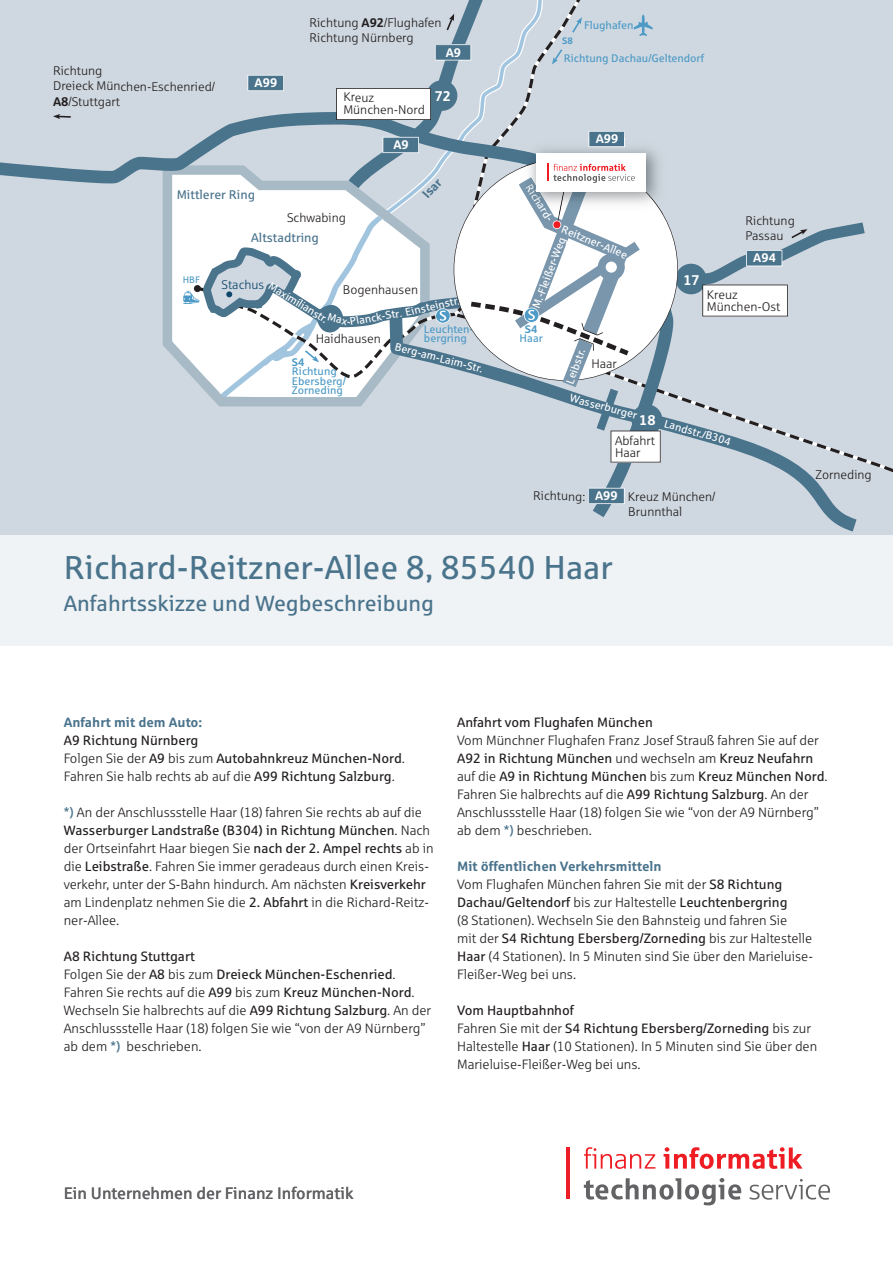
<style>
.page{position:relative;width:893px;height:1263px;background:#fff}
.page>*{position:absolute;margin:0;border:0;box-sizing:border-box;transform-origin:0 0}
.t1{font:33px "Sparkasse Rg";color:#4a738c}
.t2{font:22.05px "Sparkasse Rg";color:#4a738c}
.t3{font:16.5px "Sparkasse Rg";color:#636366}
.t4{font:700 14.1px "Sparkasse Rg";color:#fff}
.t5{font:13.5px/18px "Sparkasse Lt";color:#231f20}
.t6{font:13.5px/18px "Sparkasse Rg";color:#231f20}
.t7{font:700 13.5px "Sparkasse Rg";color:#4a738c}
.t8{font:12.6px/15px "Sparkasse Lt";color:#231f20}
.t9{font:12.6px "Sparkasse Rg";color:#4a738c}
.t10{font:12.6px "Sparkasse Lt";color:#0f466b}
.t11{font:700 12.6px "Sparkasse Rg";color:#4a738c}
.t12{font:12.45px/12.6px "Sparkasse Lt";color:#231f20}
.t13{font:700 12.45px "Sparkasse Rg";color:#fff}
.t14{font:11.1px "Sparkasse Rg";color:#fff}
.t15{font:11.1px "Sparkasse Rg";color:#fafafa}
.t16{font:10.95px "Sparkasse Rg";color:#fff}
.t17{font:10.95px/9.4px "Sparkasse Rg";color:#4d9ac6}
.t18{font:700 10.95px "Sparkasse Rg";color:#4d9ac6}
.t19{font:9.45px "Sparkasse Rg";color:#4d9ac6}
.t20{font:700 9.45px "Sparkasse Rg";color:#4d9ac6}
.s1{font-family:"Sparkasse Rg";font-weight:700}
.s2{color:#fcfcfc}
.s3{color:#fff}
.s4{font-size:9.45px}
.s5{font-family:"Sparkasse Rg";font-weight:700;color:#fff}
.s6{font-family:"Sparkasse Lt"}
.s7{font-family:"Sparkasse Rg"}
.s8{font-family:"Sparkasse Rg";color:#4a738c}
</style>
<div class="page">
<svg style="left:584px;top:1178px;width:246px;height:27px"></svg>
<svg style="left:584px;top:1147px;width:218px;height:22px"></svg>
<hr style="left:566px;top:1147px;width:4px;height:52px;background:#ee1d23">
<div style="left:0;top:0;width:893px;height:617px;background:#cfd8e0"></div>
<svg style="left:0;top:154px;width:183px;height:213px"></svg>
<svg style="left:592px;top:462px;width:264px;height:69px"></svg>
<svg style="left:53px;top:114px;width:18px;height:5px"></svg>
<svg style="left:589px;top:488px;width:36px;height:16px"></svg>
<svg style="left:183px;top:0;width:682px;height:462px"></svg>
<div style="left:0;top:617px;width:893px;height:29px;background:#eff3f5"></div>
<div style="left:0;top:535px;width:893px;height:82px;background:#eff3f5"></div>
<p class="t8" style="left:53px;top:63px;width:164px">Richtung<br>Dreieck München-Eschenried/<br><span class="s1">A8</span>/Stuttgart</p>
<p class="t13" style="left:255px;top:75px;width:24px">A99</p>
<p class="t8" style="left:309px;top:15px;width:134px">Richtung <span class="s1">A92</span>/Flughafen<br>Richtung Nürnberg</p>
<p class="t13" style="left:446px;top:44px;width:17px">A9</p>
<p class="t12" style="left:343px;top:91px;width:83px">Kreuz<br>München-Nord</p>
<p class="t13" style="left:393px;top:137px;width:17px">A9</p>
<p class="t4" style="left:435px;top:87px;width:18px">72</p>
<p class="t17" style="left:584px;top:20px;width:51px">Flughafen</p>
<p class="t20" style="left:562px;top:35px;width:12px">S8</p>
<p class="t17" style="left:564px;top:53px;width:142px">Richtung Dachau/Geltendorf</p>
<p class="t13" style="left:596px;top:131px;width:24px">A99</p>
<p class="t11" style="left:419px;top:191px;width:24px;rotate:-48deg">Isar</p>
<p class="t15" style="left:534px;top:181px;width:45px;rotate:57deg">Ric<span class="s2">har</span><span class="s3">d-</span></p>
<p class="t9" style="left:177px;top:187px;width:80px">Mittlerer Ring</p>
<p class="t8" style="left:287px;top:210px;width:60px">Schwabing</p>
<p class="t8" style="left:745px;top:213px;width:51px">Richtung</p>
<p class="t16" style="left:564px;top:223px;width:72px;rotate:22deg">Reitzner-Allee</p>
<p class="t9" style="left:251px;top:230px;width:69px">Altstadtring</p>
<p class="t8" style="left:745px;top:228px;width:39px">Passau</p>
<p class="t14" style="left:529px;top:305px;width:77px;rotate:-69deg">M.-Fleißer-Weg</p>
<p class="t13" style="left:753px;top:250px;width:24px">A94</p>
<p class="t4" style="left:683px;top:271px;width:18px">17</p>
<p class="t19" style="left:183px;top:274px;width:19px">HBF</p>
<p class="t10" style="left:221px;top:277px;width:44px">Stachus</p>
<p class="t16" style="left:273px;top:279px;width:69px;rotate:31deg">Maximilianstr.</p>
<p class="t8" style="left:343px;top:282px;width:77px">Bogenhausen</p>
<p class="t8" style="left:707px;top:288px;width:75px;line-height:12.6px">Kreuz<br>München-Ost</p>
<p class="t16" style="left:404px;top:305px;width:57px;rotate:-12deg">Einsteinstr.</p>
<p class="t16" style="left:397px;top:340px;width:92px;rotate:14deg">Berg-am-Laim-Str.</p>
<p class="t16" style="left:330px;top:310px;width:25px;rotate:15deg">Max-</p>
<p class="t16" style="left:349px;top:315px;width:54px;rotate:-10deg">Planck-Str<span class="s4">.</span></p>
<p class="t17" style="left:424px;top:324px;width:51px">Leuchten&shy;bergring</p>
<p class="t18" style="left:525px;top:322px;width:14px">S4</p>
<p class="t17" style="left:520px;top:333px;width:25px">Haar</p>
<p class="t8" style="left:316px;top:331px;width:67px">Haidhausen</p>
<p class="t14" style="left:563px;top:381px;width:38px;rotate:-70deg">Leibstr.</p>
<p class="t18" style="left:292px;top:355px;width:14px">S4</p>
<p class="t17" style="left:292px;top:366px;width:56px">Richtung<br>Ebersberg/<br>Zorneding</p>
<p class="t8" style="left:591px;top:356px;width:27px">Haar</p>
<p class="t16" style="left:572px;top:391px;width:71px;rotate:15deg">Wasserburger</p>
<p class="t4" style="left:639px;top:411px;width:18px">18</p>
<p class="t16" style="left:666px;top:416px;width:70px;rotate:16deg">Landstr./B304</p>
<p class="t8" style="left:615px;top:434px;width:42px;line-height:12.6px">Abfahrt<br>Haar</p>
<p class="t8" style="left:533px;top:488px;width:86px">Richtung: <span class="s5">A99</span></p>
<p class="t8" style="left:628px;top:488px;width:89px">Kreuz München/<br>Brunnthal</p>
<h1 class="t1" style="left:64px;top:547px;width:550px">Richard-Reitzner-Allee 8, 85540 Haar</h1>
<h2 class="t2" style="left:64px;top:590px;width:372px">Anfahrtsskizze und Wegbeschreibung</h2>
<p class="t8" style="left:816px;top:467px;width:58px">Zorneding</p>
<p class="t7" style="left:64px;top:713px;width:140px">Anfahrt mit dem Auto:</p>
<p class="t6" style="left:64px;top:730px;width:343px">A9 Richtung Nürnberg<br><span class="s6">Folgen Sie der</span> A9 <span class="s6">bis zum</span> Autobahnkreuz München-Nord<span class="s6">.</span></p>
<p class="t5" style="left:64px;top:767px;width:333px">Fahren Sie halb rechts ab auf die <span class="s7">A99 Richtung Salzburg</span>.</p>
<p class="t5" style="left:64px;top:803px;width:360px"><span class="s8">*)</span> An der Anschlussstelle Haar (18) fahren Sie rechts ab auf die</p>
<p class="t6" style="left:64px;top:820px;width:368px">Wasserburger Landstraße (B304) in Richtung München<span class="s6">. Nach</span></p>
<p class="t5" style="left:64px;top:839px;width:371px">der Ortseinfahrt Haar biegen Sie <span class="s7">nach der 2. Ampel rechts</span> ab in die <span class="s7">Leibstraße</span>. Fahren Sie immer geradeaus durch einen Kreis&shy;verkehr, unter der S-Bahn hindurch. Am nächsten <span class="s7">Kreis verkehr </span>am Lindenplatz nehmen Sie die <span class="s7">2. Abfahrt</span> in die Richard-Reitz&shy;ner-Allee.</p>
<p class="t6" style="left:64px;top:946px;width:333px">A8 Richtung Stuttgart<br><span class="s6">Folgen Sie der</span> A8 <span class="s6">bis zum</span> Dreieck München-Eschenried<span class="s6">.</span></p>
<p class="t5" style="left:64px;top:983px;width:369px">Fahren Sie rechts auf die <span class="s7">A99</span> bis zum <span class="s7">Kreuz München-Nord</span>.<br>Wechseln Sie halbrechts auf die <span class="s7">A99 Richtung Salzburg</span>. An der Anschlussstelle Haar (18) folgen Sie wie “von der A9 Nürnberg” ab dem <span class="s8">*)</span> beschrieben.</p>
<p class="t6" style="left:457px;top:712px;width:197px">Anfahrt vom Flughafen München</p>
<p class="t5" style="left:457px;top:731px;width:363px">Vom Münchner Flughafen Franz Josef Strauß fahren Sie auf der</p>
<p class="t6" style="left:457px;top:748px;width:372px">A92 in Richtung München <span class="s6">und wechseln am</span> Kreuz Neufahrn <span class="s6">auf die</span> A9 in Richtung München <span class="s6">bis zum</span> Kreuz München Nord<span class="s6">.</span></p>
<p class="t5" style="left:457px;top:785px;width:363px">Fahren Sie halbrechts auf die <span class="s7">A99 Richtung Salzburg</span>. An der<br>Anschlussstelle Haar (18) folgen Sie wie “von der A9 Nürnberg” ab dem <span class="s8">*)</span> beschrieben.</p>
<p class="t7" style="left:457px;top:857px;width:206px">Mit öffentlichen Verkehrsmitteln</p>
<p class="t5" style="left:457px;top:875px;width:327px">Vom Flughafen München fahren Sie mit der <span class="s7">S8 Richtung</span></p>
<p class="t6" style="left:457px;top:892px;width:332px">Dachau/Geltendorf <span class="s6">bis zur Haltestelle</span> Leuchtenbergring</p>
<p class="t5" style="left:457px;top:911px;width:332px">(8 Stationen). Wechseln Sie den Bahnsteig und fahren Sie</p>
<p class="t6" style="left:457px;top:928px;width:357px"><span class="s6">mit der</span> S4 Richtung Ebersberg/Zorneding <span class="s6">bis zur Haltestelle</span></p>
<p class="t5" style="left:457px;top:947px;width:357px"><span class="s7">Haar</span> (4 Stationen). In 5 Minuten sind Sie über den Marieluise-<br>Fleißer-Weg bei uns.</p>
<p class="t6" style="left:457px;top:1000px;width:355px">Vom Hauptbahnhof<br><span class="s6">Fahren Sie mit der</span> S4 Richtung Ebersberg/Zorneding <span class="s6">bis zur</span></p>
<p class="t5" style="left:457px;top:1036px;width:362px">Haltestelle <span class="s7">Haar</span> (10 Stationen). In 5 Minuten sind Sie über den<br>Marieluise-Fleißer-Weg bei uns.</p>
<p class="t3" style="left:64px;top:1183px;width:291px">Ein Unternehmen der Finanz Informatik</p>
</div>
